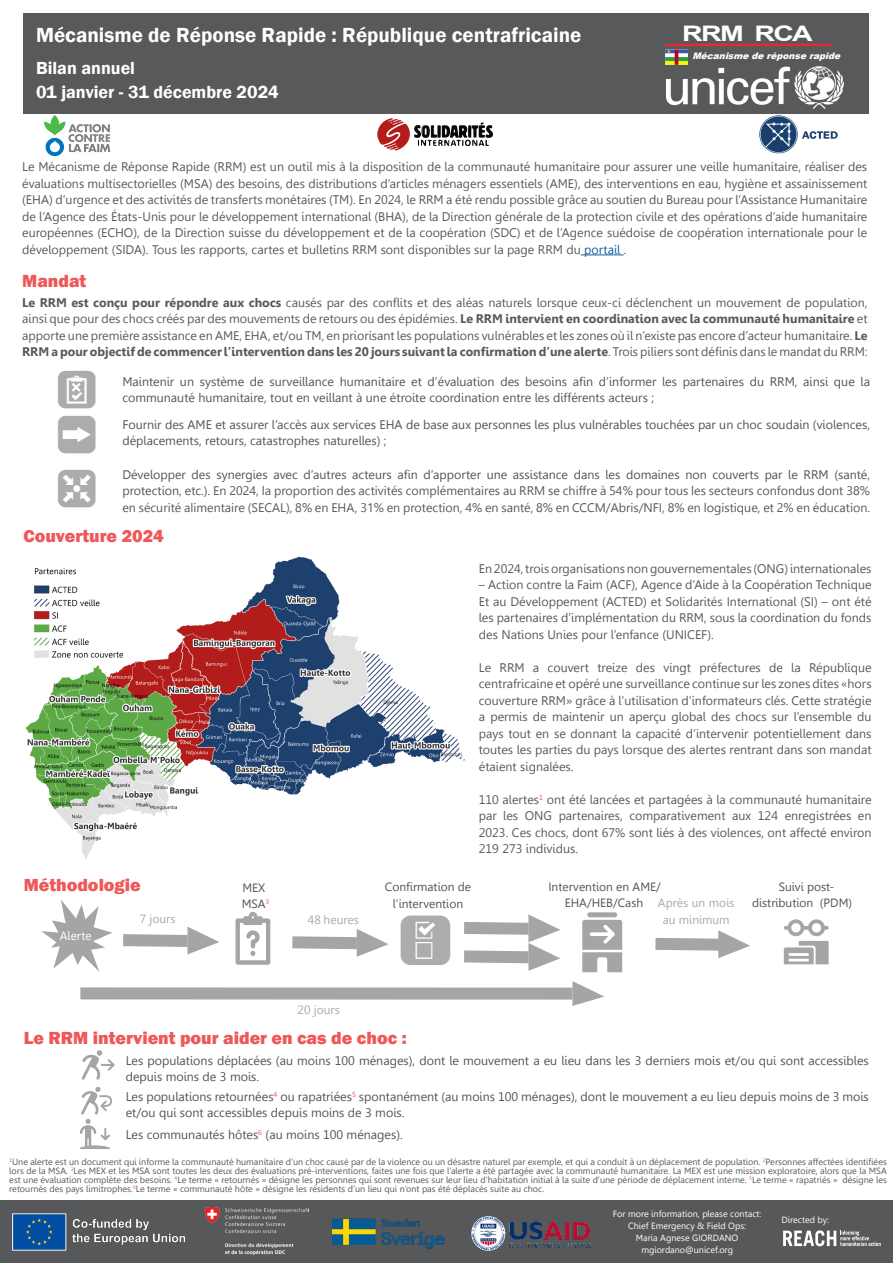
<style>
.page{position:relative;width:893px;height:1263px;background:#fff}
.page>*{position:absolute;margin:0;border:0;box-sizing:border-box;transform-origin:0 0}
.t1{font:49.5px "OCHA Icons Bounded";color:#acacac}
.t2{font:37.5px "OCHA Icons Bounded";color:#acacac}
.t3{font:700 21.3px "Arial";letter-spacing:-.06em;color:#fff;scale:1.33 1}
.t4{font:600 21px "Franklin Gothic";color:#fff}
.t5{font:800 18px "Franklin Gothic";color:#ee5859}
.t6{font:600 18px "Franklin Gothic";color:#fff}
.Body_text{font:12.45px/16.5px "Leelawadee";color:#58595b;text-align:justify}
.Body_text-2{font:12.45px/16.5px "Leelawadee";color:#515457}
.Body_text-3{font:12.45px/16.5px "Leelawadee UI";color:#58595b;text-align:justify}
.t7{font:12px/16.5px "Leelawadee";color:#515456;text-align:center}
.t8{font:12px/16.5px "Leelawadee";color:#a8a9ad;text-align:center}
.t9{font:12px "Leelawadee";color:#fff}
.Grey_text{font:9px/9px "Leelawadee";color:#58595b;text-align:justify}
.t10{font:9px/12px "Leelawadee";color:#fff;text-align:center}
.t11{font:italic 900 9px "Arial";color:#fff}
.s1{color:#57585a}
.s2{color:#175d9e}
.s3{font-weight:700}
.s4{font-family:"Leelawadee";color:#515457}
.s5{color:#515457}
</style>
<div class="page">
<div style="left:0;top:1200px;width:893px;height:63px;background:#57585a"></div>
<svg style="left:783px;top:1230px;width:98px;height:16px"></svg>
<img style="left:332px;top:1218px;width:113px;height:31px">
<img style="left:12px;top:1213px;width:173px;height:38px">
<img style="left:205px;top:1208px;width:104px;height:46px">
<img style="left:471px;top:1215px;width:120px;height:37px">
<div style="left:23px;top:14px;width:845px;height:100px;background:#58595b"></div>
<hr style="left:665px;top:44px;width:166px;height:2px;background:#ee272b">
<img style="left:666px;top:49px;width:21px;height:15px">
<svg style="left:377px;top:118px;width:116px;height:33px"></svg>
<svg style="left:759px;top:115px;width:79px;height:38px"></svg>
<hr style="left:581px;top:255px;width:43px;height:1px;background:#175d9e">
<img style="left:44px;top:115px;width:67px;height:42px">
<img style="left:26px;top:556px;width:439px;height:304px">
<svg style="left:292px;top:929px;width:97px;height:28px"></svg>
<svg style="left:464px;top:914px;width:96px;height:57px"></svg>
<svg style="left:655px;top:930px;width:95px;height:28px"></svg>
<svg style="left:41px;top:900px;width:178px;height:72px"></svg>
<div style="left:80px;top:987px;width:492px;height:12px;background:#a5a5a6"></div>
<svg style="left:572px;top:981px;width:32px;height:25px"></svg>
<img style="left:666px;top:66px;width:177px;height:43px">
<div style="left:587px;top:912px;width:30px;height:5px;background:#a5a4a6;border-radius:2px"></div>
<svg style="left:582px;top:920px;width:40px;height:52px"></svg>
<svg style="left:82px;top:1050px;width:33px;height:30px"></svg>
<svg style="left:80px;top:1086px;width:32px;height:63px"></svg>
<svg style="left:236px;top:912px;width:34px;height:53px"></svg>
<svg style="left:784px;top:919px;width:45px;height:45px"></svg>
<p class="t4" style="left:36px;top:22px;width:547px">Mécanisme de Réponse Rapide : République centrafricaine</p>
<p class="t6" style="left:36px;top:81px;width:244px">01 janvier - 31 décembre 2024</p>
<p class="t6" style="left:36px;top:57px;width:101px">Bilan annuel</p>
<p class="t3" style="left:682px;top:19px;width:100px">RRM RCA</p>
<p class="t11" style="left:692px;top:50px;width:152px">Mécanisme de réponse rapide</p>
<p class="Body_text" style="left:22px;top:159px;width:847px">Le Mécanisme de Réponse Rapide (RRM) est un outil mis à la disposition de la communauté humanitaire pour assurer une veille humanitaire, réaliser des évaluations multisectorielles (MSA) des besoins, des distributions d’articles ménagers essentiels (AME)<span class="s1">, des interventions</span> en eau, hygiène et assainissement (EHA) d’urgence et des activités de transferts monétaires (TM). En 2024, le RRM a été rendu possible grâce au soutien du Bureau pour l’Assistance Humanitaire de l’Agence des États-Unis pour le développement international (BHA), de la Direction générale de la protection civile et des opérations d’aide humanitaire européennes (ECHO), de la Direction suisse du développement et de la coopération (SDC) et de l’Agence suédoise de coopération internationale pour le développement (SIDA). Tous les rapports, cartes et bulletins RRM sont disponibles sur la page RRM du <span class="s2">portail</span> .</p>
<p class="t5" style="left:22px;top:269px;width:66px">Mandat</p>
<p class="Body_text" style="left:22px;top:294px;width:847px"><span class="s3">Le RRM est conçu pour répondre aux chocs</span> causés par des conflits et des aléas naturels lorsque ceux-ci déclenchent un mouvement de population,</p>
<p class="Body_text" style="left:22px;top:311px;width:847px">ainsi que pour des chocs créés par des mouvements de retours ou des épidémies. <span class="s3">Le RRM intervient en coordination avec la communauté humanitaire</span> et</p>
<p class="Body_text" style="left:22px;top:327px;width:847px">apporte une première assistance en AME, EHA, et/ou TM, en priorisant les populations vulnérables et les zones où il n’existe pas encore d’acteur humanitaire. <span class="s3">Le<br>RRM a pour objectif de commencer l’intervention dans les 20 jours suivant la confirmation d’une alerte</span>. Trois piliers sont définis dans le mandat du RRM:</p>
<p class="t2" style="left:58px;top:371px;width:39px">n</p>
<p class="t2" style="left:58px;top:416px;width:39px">z</p>
<p class="t2" style="left:58px;top:470px;width:39px">.</p>
<p class="Body_text-2" style="left:122px;top:373px;width:749px">Maintenir un système de surveillance humanitaire et d’évaluation des besoins afin d’informer les partenaires du RRM, ainsi que la communauté humanitaire, tout en veillant à une étroite coordination entre les différents acteurs ;</p>
<p class="Body_text-2" style="left:122px;top:416px;width:749px">Fournir des AME et assurer l’accès aux services EHA de base aux personnes les plus vulnérables touchées par un choc soudain (violences, déplacements, retours, catastrophes naturelles) ;</p>
<p class="Body_text-3" style="left:122px;top:465px;width:749px"><span class="s4">Développer des synergies avec d’autres acteurs afin d’apporter une assistance dans les domaines non couverts par le RRM (santé, protection, etc.)</span><span class="s5">.</span> En 2024, la proportion des activités complémentaires au RRM se chiffre à 54% pour tous les secteurs confondus dont 38% en sécurité alimentaire (SECAL), 8% en EHA, 31% en protection, 4% en santé, 8% en CCCM/Abris/NFI, 8% en logistique, et 2% en éducation.</p>
<p class="t5" style="left:23px;top:525px;width:142px">Couverture 2024</p>
<p class="t5" style="left:24px;top:874px;width:119px">Méthodologie</p>
<p class="t9" style="left:60px;top:929px;width:33px">Alerte</p>
<p class="t8" style="left:140px;top:911px;width:37px">7 jours</p>
<p class="t7" style="left:242px;top:879px;width:25px">MEX</p>
<p class="t7" style="left:242px;top:896px;width:29px">MSA<sup>3</sup></p>
<p class="Body_text" style="left:479px;top:560px;width:394px">En 2024, trois organisations non gouvernementales (ONG) internationales</p>
<p class="Body_text" style="left:479px;top:577px;width:394px">– Action contre la Faim (ACF), Agence d’Aide à la Coopération Technique Et au Développement (ACTED) et Solidarités International (SI) – ont été les partenaires d’implémentation du RRM, sous la coordination du fonds des Nations Unies pour l’enfance (UNICEF).</p>
<p class="Body_text" style="left:479px;top:659px;width:394px">Le RRM a couvert treize des vingt préfectures de la République centrafricaine et opéré une surveillance continue sur les zones dites «hors couverture RRM» grâce à l’utilisation d’informateurs clés. Cette stratégie a permis de maintenir un aperçu global des chocs sur l’ensemble du pays tout en se donnant la capacité d’intervenir potentiellement dans toutes les parties du pays lorsque des alertes rentrant dans son mandat étaient signalées.</p>
<p class="Body_text" style="left:479px;top:791px;width:394px">110 alertes<sup>1</sup> ont été lancées et partagées à la communauté humanitaire par les ONG partenaires, comparativement aux 124 enregistrées en 2023. Ces chocs, dont 67% sont liés à des violences, ont affecté environ 219 273 individus.</p>
<p class="t7" style="left:385px;top:879px;width:88px">Confirmation de l’intervention</p>
<p class="t7" style="left:548px;top:878px;width:114px">Intervention en AME/<br>EHA/HEB/Cash</p>
<p class="t7" style="left:752px;top:878px;width:102px;text-align:left;text-indent:27px">Suivi post&shy;distribution (PDM)</p>
<p class="t8" style="left:658px;top:895px;width:78px">Après un mois au minimum</p>
<p class="t8" style="left:308px;top:911px;width:52px">48 heures</p>
<p class="t1" style="left:401px;top:916px;width:51px">t</p>
<p class="t8" style="left:298px;top:1001px;width:44px">20 jours</p>
<p class="t5" style="left:24px;top:1026px;width:385px">Le RRM intervient pour aider en cas de choc :</p>
<p class="Body_text-2" style="left:126px;top:1052px;width:745px">Les populations déplacées (au moins 100 ménages), dont le mouvement a eu lieu dans les 3 derniers mois et/ou qui sont accessibles depuis moins de 3 mois.</p>
<p class="Body_text-2" style="left:126px;top:1088px;width:745px">Les populations retournées<sup>4</sup> ou rapatriées<sup>5</sup> spontanément (au moins 100 ménages), dont le mouvement a eu lieu depuis moins de 3 mois et/ou qui sont accessibles depuis moins de 3 mois.</p>
<p class="Body_text-2" style="left:126px;top:1127px;width:279px">Les communautés hôtes<sup>6</sup> (au moins 100 ménages).</p>
<p class="Grey_text" style="left:9px;top:1158px;width:879px"><sup>1</sup>Une alerte est un document qui informe la communauté humanitaire d’un choc causé par de la violence ou un désastre naturel par exemple, et qui a conduit à un déplacement de population. <sup>2</sup>Personnes affectées identifiées lors de la MSA. <sup>3</sup>Les MEX et les MSA sont toutes les deux des évaluations pré-interventions, faites une fois que l’alerte a été partagée avec la communauté humanitaire. La MEX est une mission exploratoire, alors que la MSA est une évaluation complète des besoins. <sup>4</sup><span class="s1">Le terme « retournés » désigne les personnes qui sont revenues sur leur lieu d’habitation initial à la suite d’une période de déplacement interne.</span> <sup>5</sup><span class="s1">Le terme « rapatriés » désigne les retournés des pays limitrophes.</span><sup>6</sup><span class="s1">Le terme « communauté hôte » désigne les résidents d’un lieu qui n’ont pas été déplacés suite au choc.</span></p>
<p class="t10" style="left:613px;top:1208px;width:150px">For more information, please contact:<br>Chief Emergency &amp; Field Ops:<br>Maria Agnese GIORDANO mgiordano@unicef.org</p>
<p class="t10" style="left:782px;top:1214px;width:49px">Directed by:</p>
<p class="t10" style="left:782px;top:1214px;width:47px">Réalisé par:</p>
<p class="t10" style="left:780px;top:1215px;width:49px">Directed by:</p>
</div>
